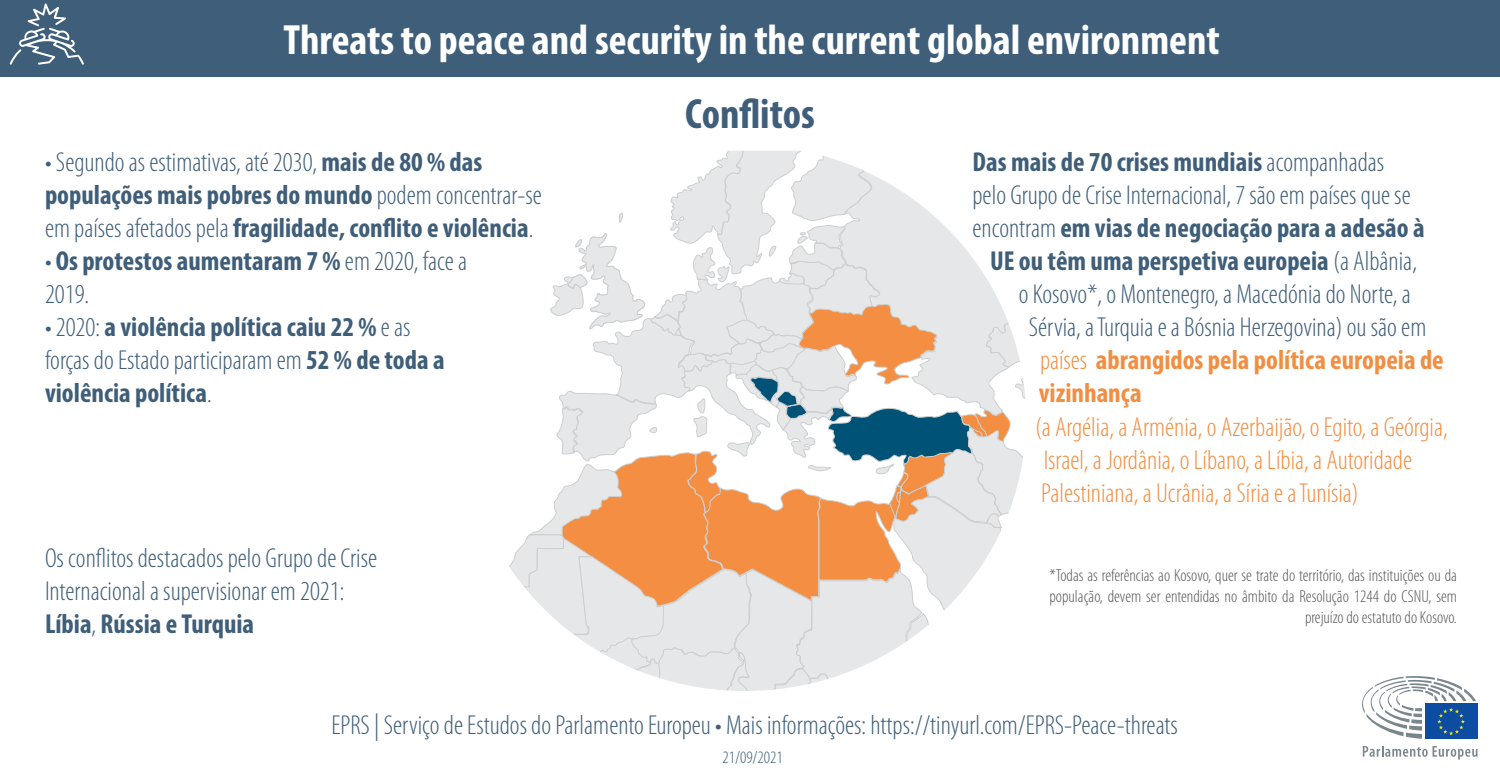
<style>
.page{position:relative;width:1500px;height:784px;background:#fff}
.page>*{position:absolute;margin:0;border:0;box-sizing:border-box;transform-origin:0 0}
.Textwhite{font:700 condensed 42.5px "Myriad Pro";color:#fff}
.Category{font:700 condensed 42.5px "Myriad Pro";color:#3f5e79}
.Textblue{font:300 condensed 27.5px/33px "Myriad Pro";color:#3f5e79}
.Textblue-2{font:700 condensed 27.5px/33px "Myriad Pro";color:#3f5e79}
.EPRS{font:300 condensed 27.5px/33px "Myriad Pro";color:#3f5e79}
.Textblue-3{font:300 condensed 27.5px "Myriad Pro";color:#f28e41}
.Textblue-4{font:700 condensed 27.5px "Myriad Pro";color:#f28e41}
.Textblack{font:300 condensed 17.5px/21px "Myriad Pro";color:#585857;text-align:right}
.Textblack-2{font:300 condensed 17.5px "Myriad Pro";color:#3f5e79}
.s1{font-weight:700}
.s2{font-weight:300}
</style>
<div class="page">
<div style="left:0;top:0;width:1500px;height:76px;background:#3e5e79"></div>
<svg style="left:10px;top:3px;width:74px;height:62px"></svg>
<svg style="left:1363px;top:746px;width:115px;height:13px"></svg>
<div style="left:1425px;top:704px;width:53px;height:35px;background:#0d4da1"></div>
<svg style="left:1362px;top:676px;width:114px;height:63px"></svg>
<svg style="left:509px;top:151px;width:517px;height:540px"></svg>
<p class="Textwhite" style="left:283px;top:13px;width:938px">Threats to peace and security in the current global environment</p>
<p class="Textblue" style="left:45px;top:146px;width:498px">• Segundo as estimativas, até 2030, <span class="s1">mais de 80 % das populações mais pobres do mundo</span> podem concentrar-se em países afetados pela <span class="s1">fragilidade, conflito e violência</span>.</p>
<p class="Textblue-2" style="left:45px;top:244px;width:424px"><span class="s2">•</span> Os protestos aumentaram 7 % <span class="s2">em 2020, face a<br>2019.</span></p>
<p class="Textblue-2" style="left:45px;top:310px;width:401px"><span class="s2">• 2020:</span> a violência política caiu 22 % <span class="s2">e as forças do Estado participaram em</span> 52 % de toda a violência política<span class="s2">.</span></p>
<p class="EPRS" style="left:45px;top:542px;width:334px">Os conflitos destacados pelo Grupo de Crise<br>Internacional a supervisionar em 2021:<br><span class="s1">Líbia</span>, <span class="s1">Rússia e Turquia</span></p>
<p class="Category" style="left:685px;top:87px;width:131px">Conflitos</p>
<p class="Textblue-2" style="left:972px;top:145px;width:413px">Das mais de 70 crises mundiais <span class="s2">acompanhadas</span></p>
<p class="Textblue" style="left:972px;top:179px;width:440px">pelo Grupo de Crise Internacional, 7 são em países que se</p>
<p class="Textblue-2" style="left:972px;top:211px;width:454px"><span class="s2">encontram</span> em vias de negociação para a adesão à</p>
<p class="Textblue-2" style="left:990px;top:244px;width:429px">UE ou têm uma perspetiva europeia <span class="s2">(a Albânia,</span></p>
<p class="Textblue" style="left:1019px;top:278px;width:394px">o Kosovo*, o Montenegro, a Macedónia do Norte, a</p>
<p class="Textblue" style="left:1029px;top:311px;width:399px">Sérvia, a Turquia e a Bósnia Herzegovina) ou são em</p>
<p class="Textblue-4" style="left:1040px;top:343px;width:405px"><span class="s2">países</span> abrangidos pela política europeia de</p>
<p class="Textblue-4" style="left:1039px;top:376px;width:105px">vizinhança</p>
<p class="Textblue-3" style="left:1035px;top:412px;width:414px">(a Argélia, a Arménia, o Azerbaijão, o Egito, a Geórgia,</p>
<p class="Textblue-3" style="left:1044px;top:445px;width:370px">Israel, a Jordânia, o Líbano, a Líbia, a Autoridade</p>
<p class="Textblue-3" style="left:1041px;top:478px;width:319px">Palestiniana, a Ucrânia, a Síria e a Tunísia)</p>
<p class="Textblack" style="left:1049px;top:565px;width:409px">*Todas as referências ao Kosovo, quer se trate do território, das instituições ou da população, devem ser entendidas no âmbito da Resolução 1244 do CSNU, sem prejuízo do estatuto do Kosovo.</p>
<p class="EPRS" style="left:331px;top:709px;width:848px">EPRS | Serviço de Estudos do Parlamento Europeu • Mais informações: https://tinyurl.com/EPRS-Peace-threats</p>
<p class="Textblack-2" style="left:723px;top:747px;width:62px">21/09/2021</p>
</div>
